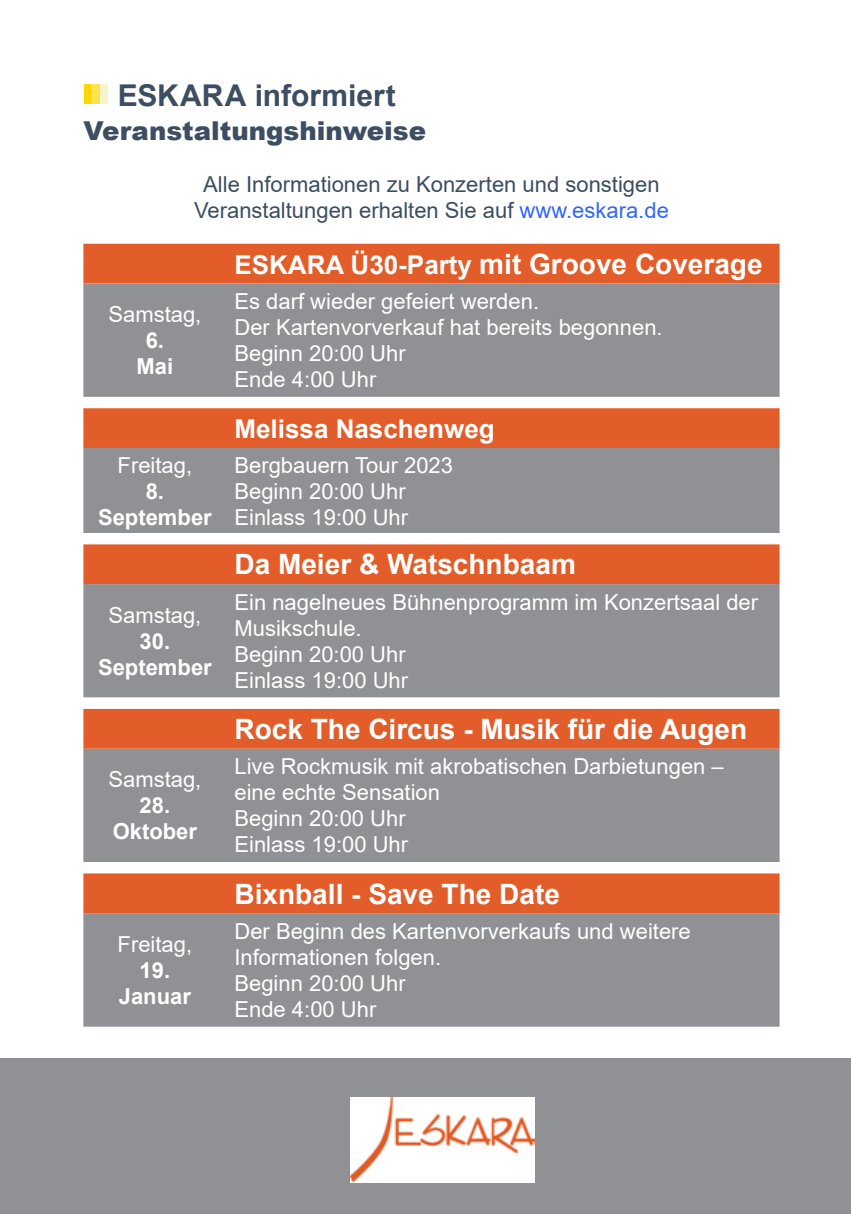
<style>
.page{position:relative;width:851px;height:1214px;background:#fff}
.page>*{position:absolute;margin:0;border:0;box-sizing:border-box;transform-origin:0 0}
.t1{font:700 30px "Arial";color:#3d4e62}
.t2{font:700 28px "Arial";color:#fff}
.t3{font:900 26px "Arial";color:#3d4e62}
.t4{font:700 26px "Arial";color:#fff}
.t5{font:22px/26px "Arial";color:#fff}
.t6{font:22px/26px "Arial";color:#3d4e62;text-align:center}
.t7{font:700 22px/26px "Arial";color:#fff;text-align:center}
.s1{color:#36f}
.s2{font-size:26px}
</style>
<div class="page">
<div style="left:0;top:1058px;width:850px;height:155px;background:#8f9195"></div>
<img style="left:350px;top:1097px;width:184px;height:85px">
<div style="left:86px;top:84px;width:22px;height:19px;background:#fbf4ca"></div>
<div style="left:86px;top:84px;width:13px;height:19px;background:#ffe34f"></div>
<div style="left:84px;top:84px;width:7px;height:19px;background:#fed700"></div>
<div style="left:83px;top:244px;width:696px;height:39px;background:#e25d29"></div>
<div style="left:83px;top:283px;width:696px;height:743px;background:#8f9195"></div>
<svg style="left:83px;top:397px;width:696px;height:476px;background:#9d9ea1"></svg>
<div style="left:83px;top:408px;width:696px;height:40px;background:#e25d29"></div>
<div style="left:83px;top:544px;width:696px;height:40px;background:#e25d29"></div>
<div style="left:83px;top:708px;width:696px;height:40px;background:#e25d29"></div>
<div style="left:83px;top:873px;width:696px;height:40px;background:#e25d29"></div>
<h1 class="t1" style="left:118px;top:74px;width:279px">ESKARA informiert</h1>
<p class="t3" style="left:83px;top:111px;width:344px">Veranstaltungshinweise</p>
<p class="t6" style="left:194px;top:171px;width:476px">Alle Informationen zu Konzerten und sonstigen<br>Veranstaltungen erhalten Sie auf <span class="s1">www.eskara.de</span></p>
<p class="t2" style="left:234px;top:244px;width:529px"><span class="s2">ESKARA Ü30-Party</span> mit Groove Coverage</p>
<p class="t5" style="left:108px;top:301px;width:94px">Samstag,</p>
<p class="t7" style="left:136px;top:328px;width:38px">6.<br>Mai</p>
<p class="t5" style="left:234px;top:288px;width:429px">Es darf wieder gefeiert werden.<br>Der Kartenvorverkauf hat bereits begonnen.<br>Beginn 20:00 Uhr<br>Ende 4:00 Uhr</p>
<p class="t4" style="left:234px;top:410px;width:262px">Melissa Naschenweg</p>
<p class="t5" style="left:118px;top:451px;width:76px">Freitag,</p>
<p class="t7" style="left:98px;top:478px;width:115px">8.<br>September</p>
<p class="t5" style="left:108px;top:602px;width:94px">Samstag,</p>
<p class="t7" style="left:98px;top:628px;width:115px">30.<br>September</p>
<p class="t5" style="left:108px;top:766px;width:94px">Samstag,</p>
<p class="t7" style="left:113px;top:792px;width:86px">28.<br>Oktober</p>
<p class="t5" style="left:118px;top:930px;width:76px">Freitag,</p>
<p class="t7" style="left:119px;top:957px;width:74px">19.<br>Januar</p>
<p class="t5" style="left:234px;top:451px;width:220px">Bergbauern Tour 2023<br>Beginn 20:00 Uhr<br>Einlass 19:00 Uhr</p>
<p class="t2" style="left:234px;top:545px;width:343px">Da Meier &amp; Watschnbaam</p>
<p class="t5" style="left:234px;top:589px;width:525px">Ein nagelneues Bühnenprogramm im Konzertsaal der<br>Musikschule.<br>Beginn 20:00 Uhr<br>Einlass 19:00 Uhr</p>
<p class="t2" style="left:234px;top:709px;width:514px">Rock The Circus - Musik für die Augen</p>
<p class="t5" style="left:234px;top:753px;width:491px">Live Rockmusik mit akrobatischen Darbietungen – eine echte Sensation<br>Beginn 20:00 Uhr<br>Einlass 19:00 Uhr</p>
<p class="t2" style="left:234px;top:873px;width:327px">Bixnball - Save The Date</p>
<p class="t5" style="left:234px;top:917px;width:458px">Der Beginn des Kartenvorverkaufs und weitere<br>Informationen folgen.<br>Beginn 20:00 Uhr<br>Ende 4:00 Uhr</p>
</div>
